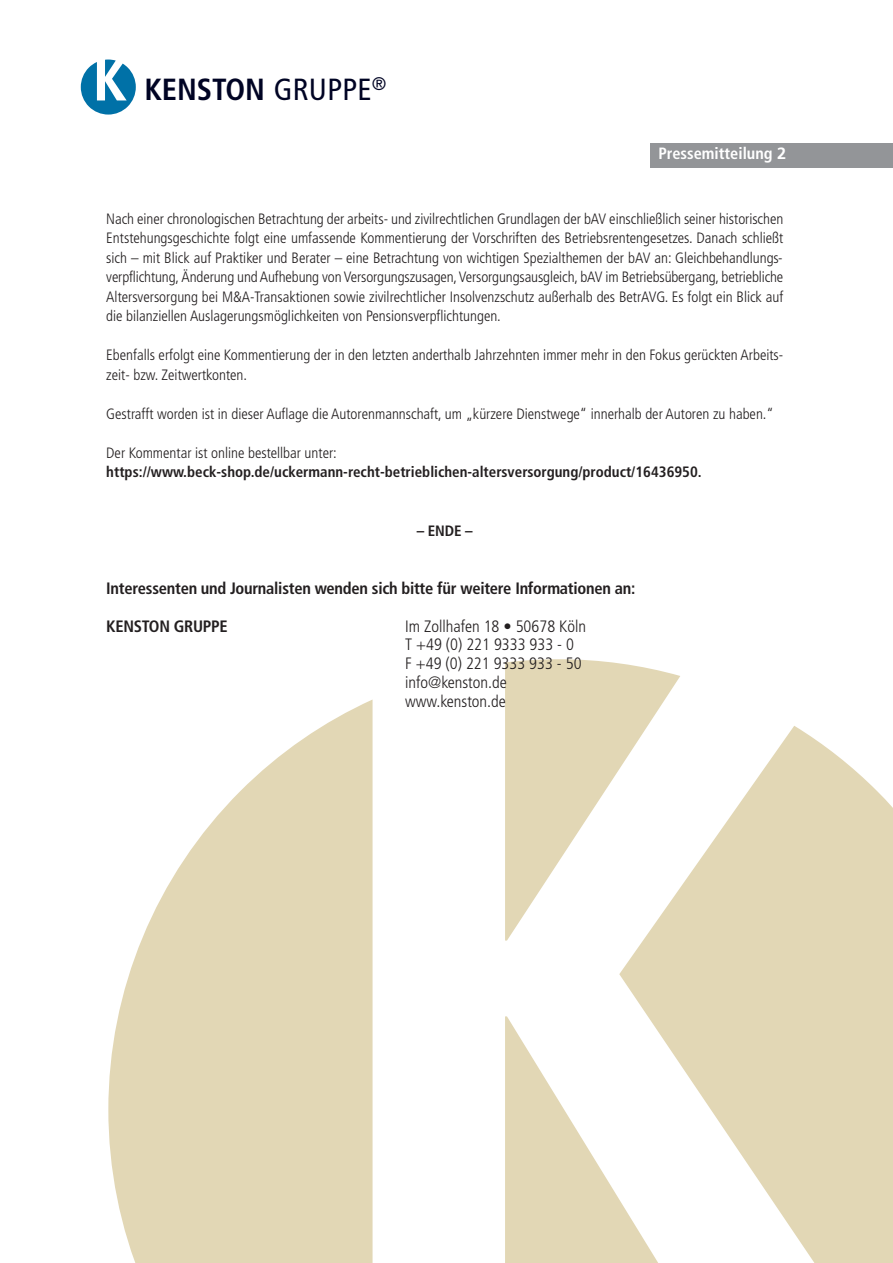
<style>
.page{position:relative;width:893px;height:1263px;background:#fff}
.page>*{position:absolute;margin:0;border:0;box-sizing:border-box;transform-origin:0 0}
.t1{font:700 condensed 30.6px "Frutiger";color:#000424}
.t2{font:300 condensed 16.5px/18.8px "Frutiger";color:#231f20}
.t3{font:700 condensed 16.5px "Frutiger";letter-spacing:-.015em;color:#231f20}
.t4{font:700 condensed 16.35px "Frutiger";color:#fff}
.t5{font:300 condensed 15px/19.5px "Frutiger";color:#231f20;text-align:justify}
.t6{font:700 condensed 15px "Frutiger";color:#231f20}
.s1{font-weight:400}
.s2{font-stretch:normal}
</style>
<div class="page">
<svg style="left:505px;top:659px;width:175px;height:40px;background:#e5dcbe"></svg>
<svg style="left:108px;top:699px;width:785px;height:564px;fill:#e2d7b5"></svg>
<div style="left:651px;top:143px;width:242px;height:24px;background:#939598"></div>
<svg style="left:81px;top:60px;width:55px;height:55px"></svg>
<h1 class="t1" style="left:144px;top:77px;width:244px">KENSTON <span class="s1">GRUPPE</span><sup>®</sup></h1>
<p class="t4" style="left:658px;top:147px;width:129px">Pressemitteilung <span class="s2">2</span></p>
<p class="t5" style="left:106px;top:210px;width:678px">Nach einer chronologischen Betrachtung der arbeits- und zivilrechtlichen Grundlagen der bAV einschließlich seiner historischen Entstehungsgeschichte folgt eine umfassende Kommentierung der Vorschriften des Betriebsrentengesetzes. Danach schließt sich – mit Blick auf Praktiker und Berater – eine Betrachtung von wichtigen Spezialthemen der bAV an: Gleichbehandlungs&shy;verpflichtung, Änderung und Aufhebung von Versorgungszusagen,Versorgungsausgleich, bAV im Betriebsübergang, betriebliche Altersversorgung bei M&amp;A-Transaktionen sowie zivilrechtlicher Insolvenzschutz außerhalb des BetrAVG. Es folgt ein Blick auf die bilanziellen Auslagerungsmöglichkeiten von Pensionsverpflichtungen.</p>
<p class="t5" style="left:106px;top:347px;width:678px">Ebenfalls erfolgt eine Kommentierung der in den letzten anderthalb Jahrzehnten immer mehr in den Fokus gerückten Arbeits&shy;zeit- bzw. Zeitwertkonten.</p>
<p class="t5" style="left:106px;top:405px;width:669px">Gestrafft worden ist in dieser Auflage die Autorenmannschaft, um „kürzere Dienstwege“ innerhalb der Autoren zu haben.“</p>
<p class="t5" style="left:106px;top:444px;width:232px">Der Kommentar ist online bestellbar unter:</p>
<p class="t6" style="left:106px;top:466px;width:597px">https://www.beck-shop.de/uckermann-recht-betrieblichen-altersversorgung/product/16436950.</p>
<p class="t6" style="left:417px;top:525px;width:57px">– ENDE –</p>
<p class="t3" style="left:106px;top:581px;width:531px">Interessenten und Journalisten wenden sich bitte für weitere Informationen an:</p>
<p class="t3" style="left:106px;top:619px;width:123px">KENSTON GRUPPE</p>
<p class="t2" style="left:405px;top:618px;width:182px">Im Zollhafen 18 • 50678 Köln<br>T +49 (0) 221 9333 933 - 0<br>F +49 (0) 221 9333 933 - 50 info@kenston.de www.kenston.de</p>
</div>
